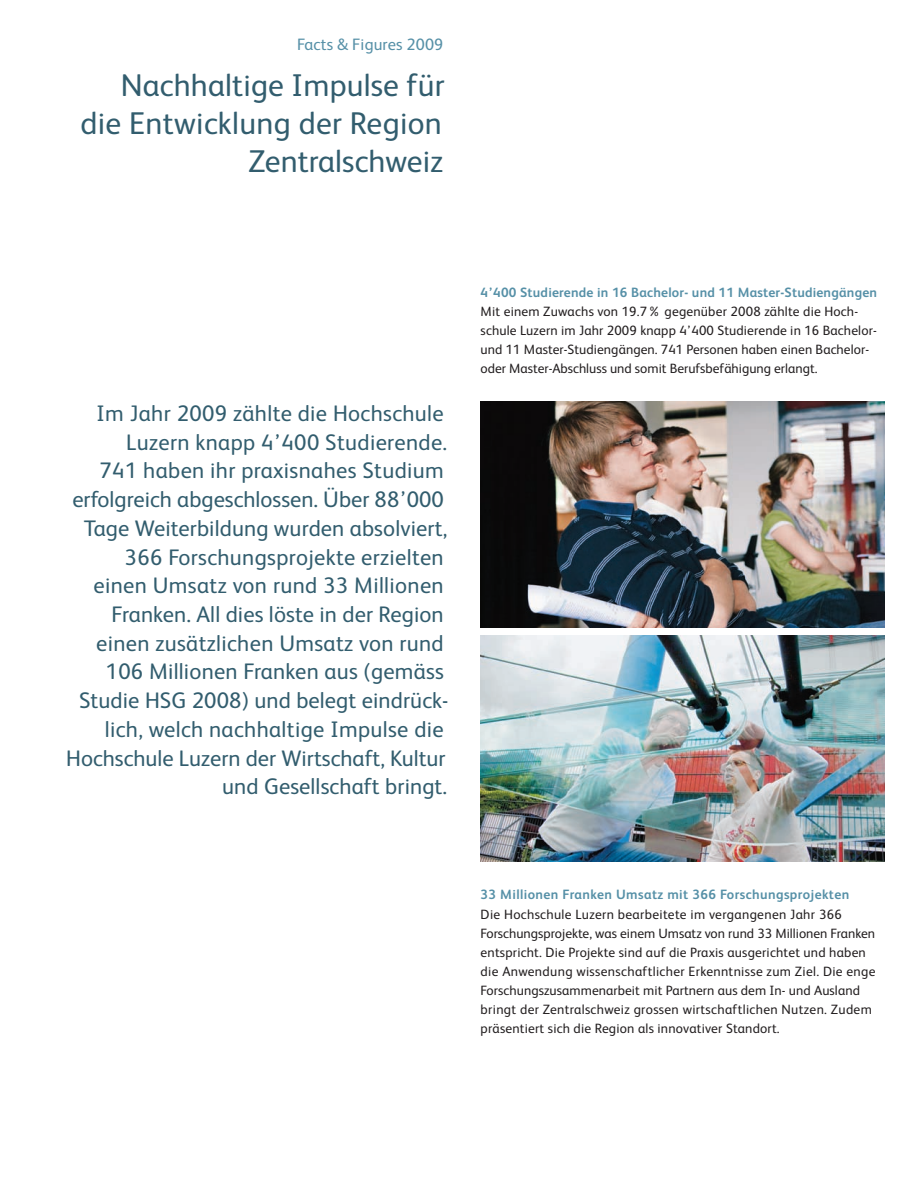
<style>
.page{position:relative;width:923px;height:1178px;background:#fff}
.page>*{position:absolute;margin:0;border:0;box-sizing:border-box;transform-origin:0 0}
.t1{font:31.5px/38.2px "FS Albert";letter-spacing:.005em;color:#325d6e;text-align:right}
.t2{font:22.5px/28.7px "FS Albert";letter-spacing:.01em;color:#325d6e;text-align:right}
.t3{font:16.5px "FS Albert";letter-spacing:.005em;color:#5690a7}
.t4{font:13.5px/19.2px "FS Albert";letter-spacing:.01em;color:#231f20}
.t5{font:700 13.5px "FS Albert";letter-spacing:.015em;color:#5690a7}
</style>
<div class="page">
<img style="left:480px;top:402px;width:404px;height:225px">
<img style="left:480px;top:636px;width:404px;height:225px">
<p class="t3" style="left:297px;top:33px;width:147px">Facts &amp; Figures 2009</p>
<h1 class="t1" style="left:80px;top:64px;width:365px">Nachhaltige Impulse für die Entwicklung der Region<br>Zentralschweiz</h1>
<p class="t2" style="left:66px;top:398px;width:384px">Im Jahr 2009 zählte die Hochschule Luzern knapp 4’400 Studierende.<br>741 haben ihr praxisnahes Studium erfolgreich abgeschlossen. Über 88’000<br>Tage Weiterbildung wurden absolviert, 366 Forschungsprojekte erzielten<br>einen Umsatz von rund 33 Millionen Franken. All dies löste in der Region einen zusätzlichen Umsatz von rund 106 Millionen Franken aus (gemäss Studie HSG 2008) und belegt eindrück&shy;lich, welch nachhaltige Impulse die Hochschule Luzern der Wirtschaft, Kultur und Gesellschaft bringt.</p>
<p class="t5" style="left:480px;top:283px;width:398px">4’400 Studierende in 16 Bachelor- und 11 Master-Studiengängen</p>
<p class="t4" style="left:480px;top:301px;width:398px">Mit einem Zuwachs von 19.7% gegenüber 2008 zählte die Hoch&shy;schule Luzern im Jahr 2009 knapp 4’400 Studierende in 16 Bachelor&shy;und 11 Master-Studiengängen. 741 Personen haben einen Bachelor&shy;oder Master-Abschluss und somit Berufsbefähigung erlangt.</p>
<p class="t5" style="left:480px;top:885px;width:370px">33 Millionen Franken Umsatz mit 366 Forschungsprojekten</p>
<p class="t4" style="left:480px;top:903px;width:396px">Die Hochschule Luzern bearbeitete im vergangenen Jahr 366<br>Forschungsprojekte, was einem Umsatz von rund 33 Millionen Franken entspricht. Die Projekte sind auf die Praxis ausgerichtet und haben die Anwendung wissenschaftlicher Erkenntnisse zum Ziel. Die enge Forschungszusammenarbeit mit Partnern aus dem In- und Ausland bringt der Zentralschweiz grossen wirtschaftlichen Nutzen. Zudem präsentiert sich die Region als innovativer Standort.</p>
</div>
